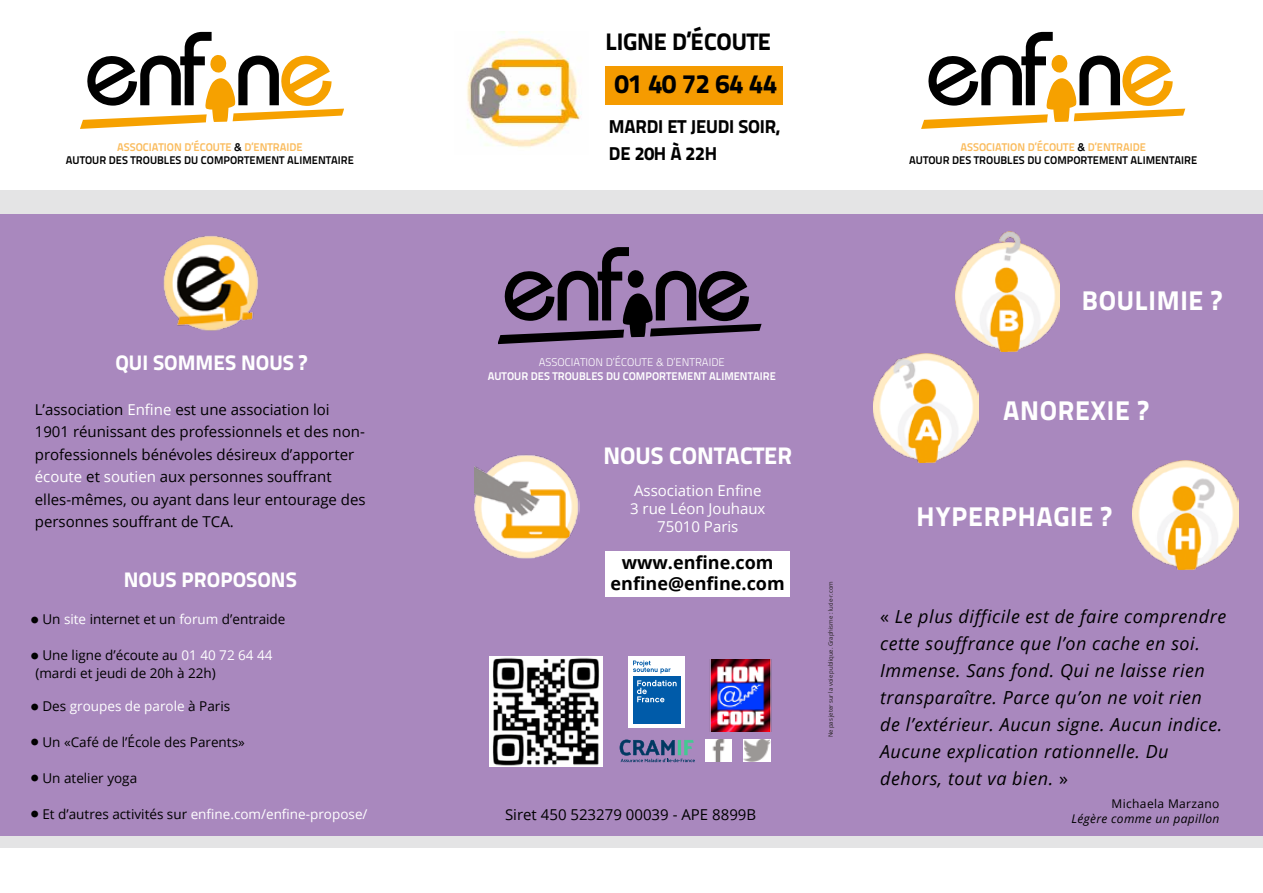
<style>
.page{position:relative;width:1263px;height:893px;background:#fff}
.page>*{position:absolute;margin:0;border:0;box-sizing:border-box;transform-origin:0 0}
.t1{font:800 27px "Titillium Text 22 L";letter-spacing:.025em;color:#fff}
.t2{font:800 26.55px "Titillium Text 22 L";letter-spacing:-.01em;color:#000}
.t3{font:800 23.85px "Titillium Text 22 L";letter-spacing:-.01em;color:#000}
.t4{font:800 23.85px "Titillium Text 22 L";color:#fff}
.t5{font:800 21px "Titillium Text 22 L";color:#fff}
.t6{font:800 18.6px/26.5px "Titillium Text 22 L";letter-spacing:-.01em;color:#000}
.t7{font:italic 18px/27px "Open Sans";letter-spacing:.03em;color:#000}
.t8{font:700 18px/21px "Open Sans";color:#000;text-align:center}
.t9{font:15px/22.5px "Open Sans";color:#000}
.t10{font:15px/18px "Open Sans";color:#fff;text-align:center}
.t11{font:13.5px/18px "Open Sans";color:#000}
.t12{font:13.5px "Open Sans";color:#fff}
.t13{font:italic 12px "Open Sans";letter-spacing:.03em;color:#000}
.t14{font:12px "Open Sans";letter-spacing:.03em;color:#000}
.t15{font:700 11.1px/13.4px "Titillium Text 22 L";color:#000;text-align:center}
.t16{font:700 11.1px "Titillium Text 22 L";color:#fff}
.t17{font:300 11.1px "Titillium Text 22 L";color:#fff}
.t18{font:6px "Open Sans";letter-spacing:-.01em;color:#24211f}
.s1{color:#fabb5c}
.s2{color:#fff}
.s3{color:#000}
.s4{font-style:normal}
</style>
<div class="page">
<div style="left:0;top:213px;width:1263px;height:680px;background:#a988be"></div>
<svg style="left:921px;top:32px;width:264px;height:97px"></svg>
<svg style="left:80px;top:32px;width:263px;height:97px"></svg>
<svg style="left:498px;top:247px;width:263px;height:97px"></svg>
<img style="left:873px;top:353px;width:106px;height:110px">
<img style="left:955px;top:232px;width:104px;height:120px">
<img style="left:1132px;top:460px;width:106px;height:110px">
<img style="left:490px;top:656px;width:112px;height:111px">
<div style="left:605px;top:67px;width:177px;height:38px;background:#f59b00"></div>
<img style="left:467px;top:38px;width:114px;height:110px">
<img style="left:163px;top:236px;width:95px;height:95px">
<div style="left:0;top:190px;width:1263px;height:23px;background:#e4e4e5"></div>
<div style="left:0;top:836px;width:1263px;height:13px;background:#e4e4e5"></div>
<div style="left:0;top:848px;width:1263px;height:45px;background:#fff"></div>
<div style="left:605px;top:551px;width:185px;height:46px;background:#fff"></div>
<img style="left:474px;top:454px;width:105px;height:105px">
<svg style="left:620px;top:740px;width:75px;height:22px"></svg>
<img style="left:705px;top:740px;width:27px;height:21px">
<img style="left:744px;top:740px;width:26px;height:21px">
<div style="left:629px;top:656px;width:56px;height:72px;background:#fff"></div>
<div style="left:633px;top:676px;width:48px;height:48px;background:#005ba9"></div>
<svg style="left:637px;top:680px;width:40px;height:22px"></svg>
<svg style="left:633px;top:660px;width:37px;height:13px"></svg>
<img style="left:709px;top:659px;width:63px;height:73px">
<p class="t15" style="left:66px;top:140px;width:290px"><span class="s1">ASSOCIATION D’ÉCOUTE</span> &amp; <span class="s1">D’ENTRAIDE<br></span>AUTOUR DES TROUBLES DU COMPORTEMENT ALIMENTAIRE</p>
<h3 class="t5" style="left:115px;top:346px;width:193px">QUI SOMMES NOUS ?</h3>
<p class="t9" style="left:35px;top:397px;width:332px">L’association <span class="s2">Enfine</span> est une association loi 1901 réunissant des professionnels et des non&shy;professionnels bénévoles désireux d’apporter <span class="s2">écoute</span> et <span class="s2">soutien</span> aux personnes souffrant elles-mêmes, ou ayant dans leur entourage des personnes souffrant de TCA.</p>
<h3 class="t5" style="left:124px;top:563px;width:175px">NOUS PROPOSONS</h3>
<p class="t11" style="left:42px;top:609px;width:245px">Un <span class="s2">site</span> internet et un <span class="s2">forum</span> d’entraide</p>
<p class="t11" style="left:35px;top:645px;width:239px;text-indent:7px">Une ligne d’écoute au <span class="s2">01 40 72 64 44 </span>(mardi et jeudi de 20h à 22h)</p>
<p class="t12" style="left:42px;top:696px;width:189px"><span class="s3">Des</span> groupes de parole <span class="s3">à Paris</span></p>
<p class="t11" style="left:42px;top:732px;width:204px">Un «Café de l’École des Parents»</p>
<p class="t11" style="left:42px;top:768px;width:96px">Un atelier yoga</p>
<p class="t12" style="left:42px;top:804px;width:327px"><span class="s3">Et d’autres activités sur</span> enfine.com/enfine-propose/</p>
<h3 class="t3" style="left:605px;top:23px;width:167px">LIGNE D’ÉCOUTE</h3>
<h2 class="t2" style="left:615px;top:63px;width:164px">01 40 72 64 44</h2>
<p class="t6" style="left:609px;top:112px;width:172px">MARDI ET JEUDI SOIR,<br>DE 20H À 22H</p>
<p class="t15" style="left:909px;top:140px;width:290px"><span class="s1">ASSOCIATION D’ÉCOUTE</span> &amp; <span class="s1">D’ENTRAIDE<br></span>AUTOUR DES TROUBLES DU COMPORTEMENT ALIMENTAIRE</p>
<p class="t17" style="left:539px;top:354px;width:187px">ASSOCIATION D’ÉCOUTE &amp; D’ENTRAIDE</p>
<p class="t16" style="left:488px;top:367px;width:290px">AUTOUR DES TROUBLES DU COMPORTEMENT ALIMENTAIRE</p>
<h3 class="t4" style="left:603px;top:437px;width:190px">NOUS CONTACTER</h3>
<p class="t10" style="left:630px;top:481px;width:137px">Association Enfine<br>3 rue Léon Jouhaux<br>75010 Paris</p>
<p class="t8" style="left:611px;top:551px;width:176px">www.enfine.com enfine@enfine.com</p>
<p class="t9" style="left:505px;top:803px;width:253px">Siret 450 523279 00039 - APE 8899B</p>
<p class="t18" style="left:826px;top:737px;width:158px;rotate:-90deg">Ne pas jeter sur la voie publique. Graphisme : lucie-r.com</p>
<h1 class="t1" style="left:1082px;top:280px;width:141px">BOULIMIE ?</h1>
<h1 class="t1" style="left:1003px;top:389px;width:147px">ANOREXIE ?</h1>
<h1 class="t1" style="left:917px;top:495px;width:196px">HYPERPHAGIE ?</h1>
<p class="t7" style="left:880px;top:603px;width:348px"><span class="s4">«</span> Le plus difficile est de faire comprendre cette souffrance que l’on cache en soi.<br>Immense. Sans fond. Qui ne laisse rien transparaître. Parce qu’on ne voit rien<br>de l’extérieur. Aucun signe. Aucun indice.<br>Aucune explication rationnelle. Du dehors, tout va bien. <span class="s4">»</span></p>
<p class="t14" style="left:1111px;top:795px;width:109px">Michaela Marzano</p>
<p class="t13" style="left:1071px;top:810px;width:150px">Légère comme un papillon</p>
</div>
